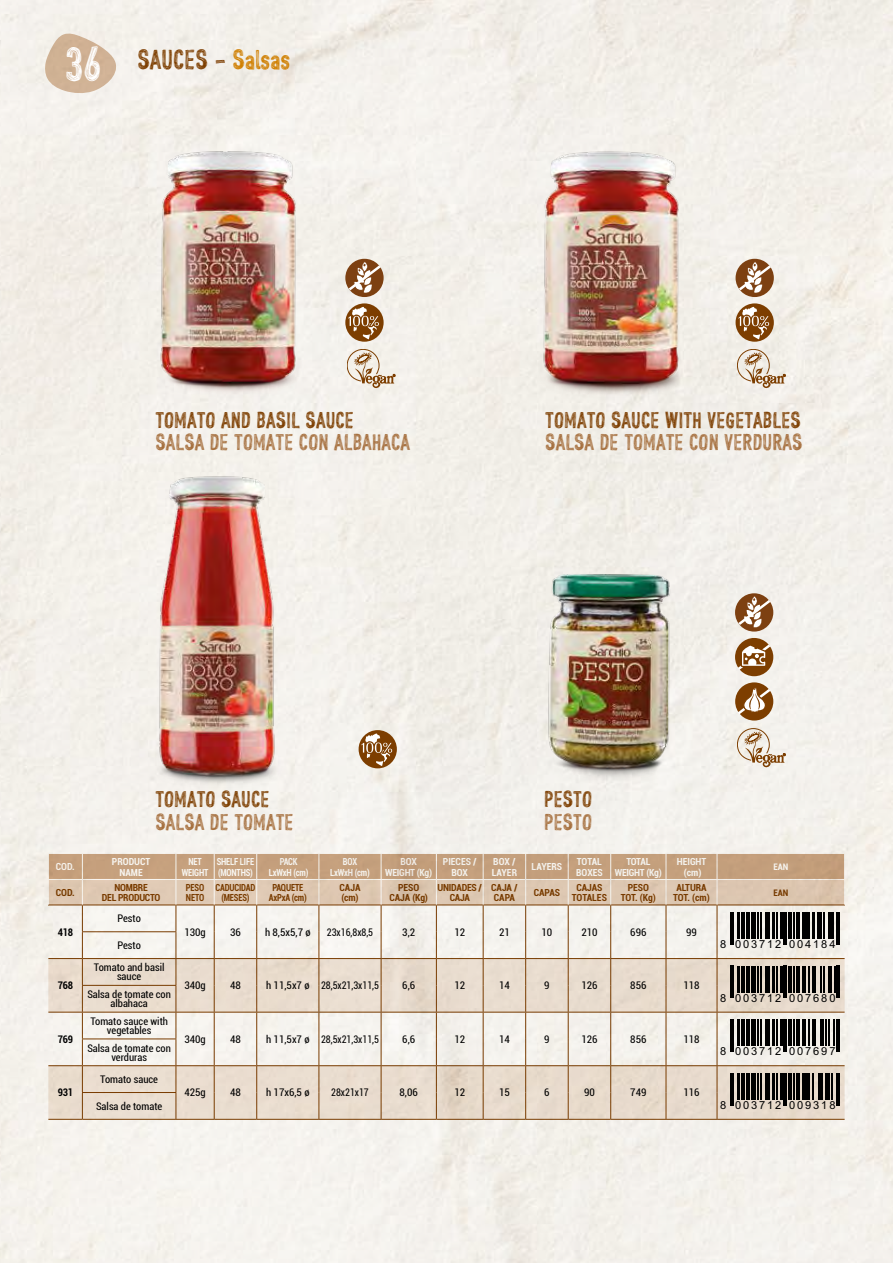
<style>
.page{position:relative;width:893px;height:1263px;background:#f3f1eb}
.page>*{position:absolute;margin:0;border:0;box-sizing:border-box;transform-origin:0 0}
.t1{font:27px "CF John Doe";color:#7d3e00}
.t2{font:22.5px "CF John Doe";color:#a56e3c}
.t3{font:22.5px "CF John Doe";color:#7d3e00}
.t4{font:11.1px "Arial";letter-spacing:.17em;color:#000}
.t5{font:condensed 10.5px/9px "Roboto";color:#000;text-align:center}
.t6{font:condensed 10.5px "Roboto";color:#000;scale:.9 1}
.t7{font:700 condensed 10.5px "Roboto";letter-spacing:-.025em;color:#000;scale:.95 1}
.t8{font:700 condensed 9.75px/10.6px "Roboto";letter-spacing:-.02em;color:#7d3e00;text-align:center}
.t9{font:700 condensed 9.75px/10.6px "Roboto";letter-spacing:-.02em;color:#fff;text-align:center;scale:.88 1}
.t10{font:700 condensed 9.75px/10.6px "Roboto";letter-spacing:-.02em;color:#fff;text-align:center}
.t11{font:700 condensed 9.75px/10.6px "Roboto";color:#7d3e00;text-align:center}
.t12{font:700 condensed 9.75px/10.6px "Roboto";color:#fff;text-align:center}
.t13{font:700 condensed 9.75px/10.6px "Roboto";letter-spacing:-.02em;color:#7d3e00;text-align:center;scale:.88 1}
.t14{font:700 condensed 9px "Roboto";color:#fff}
.t15{font:700 condensed 9px "Roboto";color:#7d3e00}
.s1{font-size:48px;color:#fff}
.s2{color:#d07f00}
</style>
<div class="page">
<img style="left:156px;top:133px;width:155px;height:267px">
<img style="left:156px;top:470px;width:147px;height:320px">
<img style="left:538px;top:36px;width:155px;height:364px">
<img style="left:516px;top:495px;width:215px;height:290px">
<svg style="left:347px;top:349px;width:48px;height:39px;background:#d9cab7"></svg>
<svg style="left:737px;top:349px;width:48px;height:39px;background:#d8c8b6"></svg>
<div style="left:345px;top:259px;width:39px;height:38px;background:#7d4011;border-radius:50%"></div>
<svg style="left:346px;top:262px;width:37px;height:31px"></svg>
<div style="left:736px;top:259px;width:38px;height:38px;background:#7d4011;border-radius:50%"></div>
<svg style="left:736px;top:262px;width:38px;height:31px"></svg>
<svg style="left:345px;top:303px;width:39px;height:39px"></svg>
<svg style="left:345px;top:307px;width:38px;height:32px"></svg>
<div style="left:359px;top:730px;width:38px;height:38px;background:#7d3e00;border-radius:50%"></div>
<svg style="left:359px;top:733px;width:37px;height:33px"></svg>
<svg style="left:736px;top:303px;width:38px;height:39px"></svg>
<svg style="left:736px;top:307px;width:37px;height:32px"></svg>
<svg style="left:737px;top:728px;width:48px;height:39px;background:#d9cab8"></svg>
<svg style="left:735px;top:593px;width:38px;height:39px"></svg>
<svg style="left:736px;top:596px;width:37px;height:32px"></svg>
<div style="left:735px;top:638px;width:38px;height:38px;background:#7d3e00;border-radius:50%"></div>
<svg style="left:735px;top:642px;width:38px;height:30px"></svg>
<div style="left:735px;top:683px;width:38px;height:37px;background:#7d3e00;border-radius:50%"></div>
<svg style="left:735px;top:686px;width:38px;height:31px"></svg>
<hr style="left:48px;top:1119px;width:34px;height:1px;background:#7d3e00">
<hr style="left:82px;top:1119px;width:94px;height:1px;background:#7d3e00">
<hr style="left:176px;top:1119px;width:38px;height:1px;background:#7d3e00">
<hr style="left:214px;top:1119px;width:43px;height:1px;background:#7d3e00">
<hr style="left:257px;top:1119px;width:62px;height:1px;background:#7d3e00">
<hr style="left:319px;top:1119px;width:62px;height:1px;background:#7d3e00">
<hr style="left:381px;top:1119px;width:55px;height:1px;background:#7d3e00">
<hr style="left:436px;top:1119px;width:47px;height:1px;background:#7d3e00">
<hr style="left:483px;top:1119px;width:43px;height:1px;background:#7d3e00">
<hr style="left:526px;top:1119px;width:42px;height:1px;background:#7d3e00">
<hr style="left:568px;top:1119px;width:43px;height:1px;background:#7d3e00">
<hr style="left:611px;top:1119px;width:55px;height:1px;background:#7d3e00">
<hr style="left:666px;top:1119px;width:51px;height:1px;background:#7d3e00">
<hr style="left:717px;top:1119px;width:128px;height:1px;background:#7d3e00">
<svg style="left:48px;top:854px;width:797px;height:265px;background:#dbcec0"></svg>
<hr style="left:836px;top:1073px;width:2px;height:32px;background:#000">
<hr style="left:839px;top:1073px;width:1px;height:32px;background:#000">
<svg style="left:45px;top:32px;width:73px;height:62px;background:#dac4ae"></svg>
<h1 class="t1" style="left:65px;top:44px;width:227px"><span class="s1">36</span> SAUCES - <span class="s2">Salsas</span></h1>
<h2 class="t3" style="left:155px;top:406px;width:200px">TOMATO AND BASIL SAUCE</h2>
<h2 class="t2" style="left:155px;top:429px;width:256px">SALSA DE TOMATE CON ALBAHACA</h2>
<h2 class="t3" style="left:545px;top:406px;width:257px">TOMATO SAUCE WITH VEGETABLES</h2>
<h2 class="t2" style="left:545px;top:429px;width:259px">SALSA DE TOMATE CON VERDURAS</h2>
<h2 class="t3" style="left:155px;top:786px;width:116px">TOMATO SAUCE</h2>
<h2 class="t2" style="left:155px;top:809px;width:140px">SALSA DE TOMATE</h2>
<h2 class="t3" style="left:544px;top:786px;width:49px">PESTO</h2>
<h2 class="t2" style="left:544px;top:809px;width:49px">PESTO</h2>
<p class="t10" style="left:56px;top:861px;width:20px">COD.</p>
<p class="t12" style="left:112px;top:856px;width:40px">PRODUCT<br>NAME</p>
<p class="t9" style="left:182px;top:856px;width:32px">NET<br>WEIGHT</p>
<p class="t9" style="left:217px;top:856px;width:44px;text-align:left">SHELF LIFE (MONTHS)</p>
<p class="t9" style="left:269px;top:856px;width:47px">PACK<br>LxWxH (cm)</p>
<p class="t9" style="left:330px;top:856px;width:47px">BOX<br>LxWxH (cm)</p>
<p class="t10" style="left:385px;top:856px;width:48px">BOX<br>WEIGHT (Kg)</p>
<p class="t12" style="left:443px;top:856px;width:35px">PIECES /<br>BOX</p>
<p class="t12" style="left:492px;top:856px;width:27px;text-align:left">BOX /<br>LAYER</p>
<p class="t10" style="left:532px;top:861px;width:32px">LAYERS</p>
<p class="t10" style="left:576px;top:856px;width:28px;text-align:left">TOTAL<br>BOXES</p>
<p class="t10" style="left:615px;top:856px;width:48px">TOTAL<br>WEIGHT (Kg)</p>
<p class="t12" style="left:677px;top:856px;width:31px">HEIGHT (cm)</p>
<p class="t14" style="left:773px;top:860px;width:16px">EAN</p>
<p class="t8" style="left:56px;top:887px;width:20px">COD.</p>
<p class="t8" style="left:102px;top:881px;width:60px">NOMBRE<br>DEL PRODUCTO</p>
<p class="t13" style="left:186px;top:881px;width:22px;text-align:left">PESO<br>NETO</p>
<p class="t13" style="left:216px;top:881px;width:47px">CADUCIDAD (MESES)</p>
<p class="t13" style="left:269px;top:881px;width:45px">PAQUETE<br>AxPxA (cm)</p>
<p class="t8" style="left:340px;top:881px;width:22px;text-align:left">CAJA (cm)</p>
<p class="t11" style="left:389px;top:881px;width:40px">PESO<br>CAJA (Kg)</p>
<p class="t8" style="left:438px;top:881px;width:46px">UNIDADES /<br>CAJA</p>
<p class="t11" style="left:491px;top:881px;width:28px;text-align:left">CAJA /<br>CAPA</p>
<p class="t8" style="left:534px;top:887px;width:28px">CAPAS</p>
<p class="t11" style="left:572px;top:881px;width:37px">CAJAS<br>TOTALES</p>
<p class="t8" style="left:621px;top:881px;width:37px">PESO<br>TOT. (Kg)</p>
<p class="t11" style="left:673px;top:881px;width:38px">ALTURA<br>TOT. (cm)</p>
<p class="t15" style="left:773px;top:886px;width:16px">EAN</p>
<p class="t7" style="left:58px;top:924px;width:18px">418</p>
<p class="t5" style="left:117px;top:914px;width:25px">Pesto</p>
<p class="t5" style="left:184px;top:927px;width:23px">130g</p>
<p class="t5" style="left:230px;top:927px;width:12px">36</p>
<p class="t5" style="left:265px;top:927px;width:47px">h 8,5x5,7 ø</p>
<p class="t6" style="left:327px;top:925px;width:53px">23x16,8x8,5</p>
<p class="t5" style="left:402px;top:927px;width:14px">3,2</p>
<p class="t5" style="left:454px;top:927px;width:12px">12</p>
<p class="t5" style="left:499px;top:927px;width:12px">21</p>
<p class="t5" style="left:541px;top:927px;width:12px">10</p>
<p class="t5" style="left:581px;top:927px;width:18px">210</p>
<p class="t5" style="left:630px;top:927px;width:18px">696</p>
<p class="t5" style="left:686px;top:927px;width:12px">99</p>
<p class="t5" style="left:117px;top:940px;width:25px">Pesto</p>
<p class="t4" style="left:720px;top:937px;width:117px">8 003712 004184</p>
<p class="t7" style="left:58px;top:978px;width:18px">768</p>
<p class="t5" style="left:94px;top:963px;width:72px">Tomato and basil sauce</p>
<p class="t5" style="left:87px;top:989px;width:85px">Salsa de tomate con albahaca</p>
<p class="t5" style="left:184px;top:981px;width:23px">340g</p>
<p class="t5" style="left:230px;top:981px;width:12px">48</p>
<p class="t5" style="left:266px;top:981px;width:114px">h 11,5x7 ø 28,5x21,3x11,5</p>
<p class="t5" style="left:402px;top:981px;width:14px">6,6</p>
<p class="t5" style="left:454px;top:981px;width:12px">12</p>
<p class="t5" style="left:499px;top:981px;width:12px">14</p>
<p class="t5" style="left:544px;top:981px;width:7px">9</p>
<p class="t5" style="left:581px;top:981px;width:18px">126</p>
<p class="t5" style="left:630px;top:981px;width:18px">856</p>
<p class="t5" style="left:683px;top:981px;width:18px">118</p>
<p class="t4" style="left:720px;top:991px;width:117px">8 003712 007680</p>
<p class="t7" style="left:58px;top:1032px;width:18px">769</p>
<p class="t5" style="left:90px;top:1016px;width:79px">Tomato sauce with vegetables</p>
<p class="t5" style="left:87px;top:1043px;width:85px">Salsa de tomate con verduras</p>
<p class="t5" style="left:184px;top:1034px;width:23px">340g</p>
<p class="t5" style="left:230px;top:1034px;width:12px">48</p>
<p class="t5" style="left:266px;top:1034px;width:114px">h 11,5x7 ø 28,5x21,3x11,5</p>
<p class="t5" style="left:402px;top:1034px;width:14px">6,6</p>
<p class="t5" style="left:454px;top:1034px;width:12px">12</p>
<p class="t5" style="left:499px;top:1034px;width:12px">14</p>
<p class="t5" style="left:544px;top:1034px;width:7px">9</p>
<p class="t5" style="left:581px;top:1034px;width:18px">126</p>
<p class="t5" style="left:630px;top:1034px;width:18px">856</p>
<p class="t5" style="left:683px;top:1034px;width:18px">118</p>
<p class="t4" style="left:720px;top:1044px;width:117px">8 003712 007697</p>
<p class="t5" style="left:100px;top:1074px;width:59px">Tomato sauce</p>
<p class="t7" style="left:58px;top:1085px;width:18px">931</p>
<p class="t5" style="left:184px;top:1088px;width:23px">425g</p>
<p class="t5" style="left:230px;top:1088px;width:12px">48</p>
<p class="t5" style="left:266px;top:1088px;width:45px">h 17x6,5 ø</p>
<p class="t6" style="left:331px;top:1085px;width:43px">28x21x17</p>
<p class="t5" style="left:400px;top:1088px;width:20px">8,06</p>
<p class="t5" style="left:454px;top:1088px;width:12px">12</p>
<p class="t5" style="left:499px;top:1088px;width:12px">15</p>
<p class="t5" style="left:544px;top:1088px;width:7px">6</p>
<p class="t5" style="left:584px;top:1088px;width:12px">90</p>
<p class="t5" style="left:630px;top:1088px;width:18px">749</p>
<p class="t5" style="left:683px;top:1088px;width:18px">116</p>
<p class="t5" style="left:96px;top:1101px;width:68px">Salsa de tomate</p>
<p class="t4" style="left:720px;top:1098px;width:117px">8 003712 009318</p>
</div>
